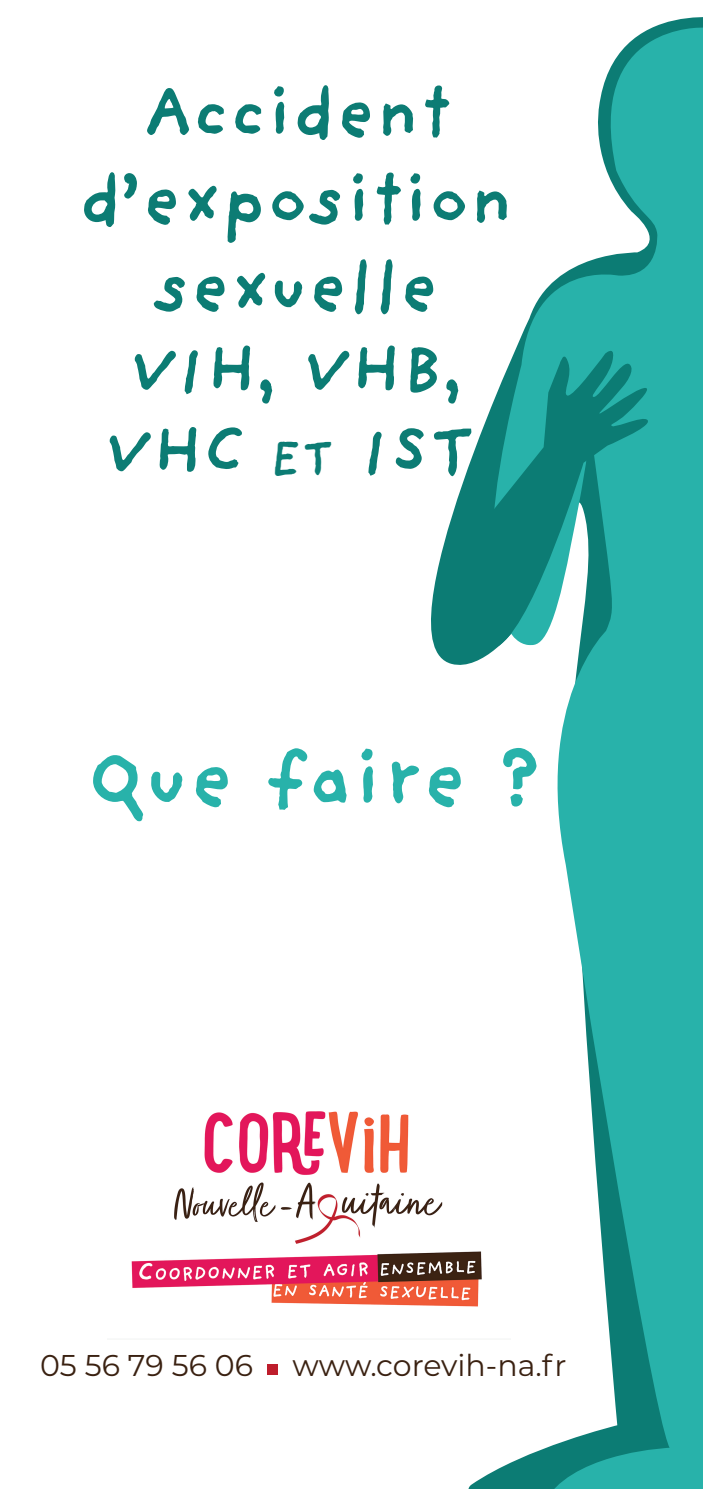
<style>
.page{position:relative;width:703px;height:1489px;background:#fff}
.page>*{position:absolute;margin:0;border:0;box-sizing:border-box;transform-origin:0 0}
.t1{font:700 82.5px "Providence Sans Pro";color:#28b2aa}
.t2{font:700 72.5px/87px "Providence Sans Pro";color:#0c7c74;text-align:center}
.t3{font:700 67.75px/81.5px "Providence Sans Pro";color:#0c7c74;text-align:center}
.t4{font:30px "Montserrat";color:#3a2111}
.s1{font-size:47.5px}
</style>
<div class="page">
<svg style="left:431px;top:17px;width:271px;height:1471px"></svg>
<svg style="left:487px;top:22px;width:215px;height:1466px;fill:#28b2aa"></svg>
<svg style="left:455px;top:345px;width:197px;height:327px"></svg>
<div style="left:267px;top:1363px;width:11px;height:11px;background:#be1d2c"></div>
<img style="left:131px;top:1071px;width:379px;height:268px">
<p class="t2" style="left:79px;top:67px;width:436px">Accident d’exposition sexuelle</p>
<p class="t3" style="left:104px;top:327px;width:385px">VIH, VHB,<br>VHC <span class="s1">ET</span> IST.</p>
<p class="t1" style="left:86px;top:728px;width:455px">Que faire ?</p>
<p class="t4" style="left:40px;top:1344px;width:214px">05 56 79 56 06</p>
<p class="t4" style="left:292px;top:1344px;width:275px">www.corevih-na.fr</p>
</div>
